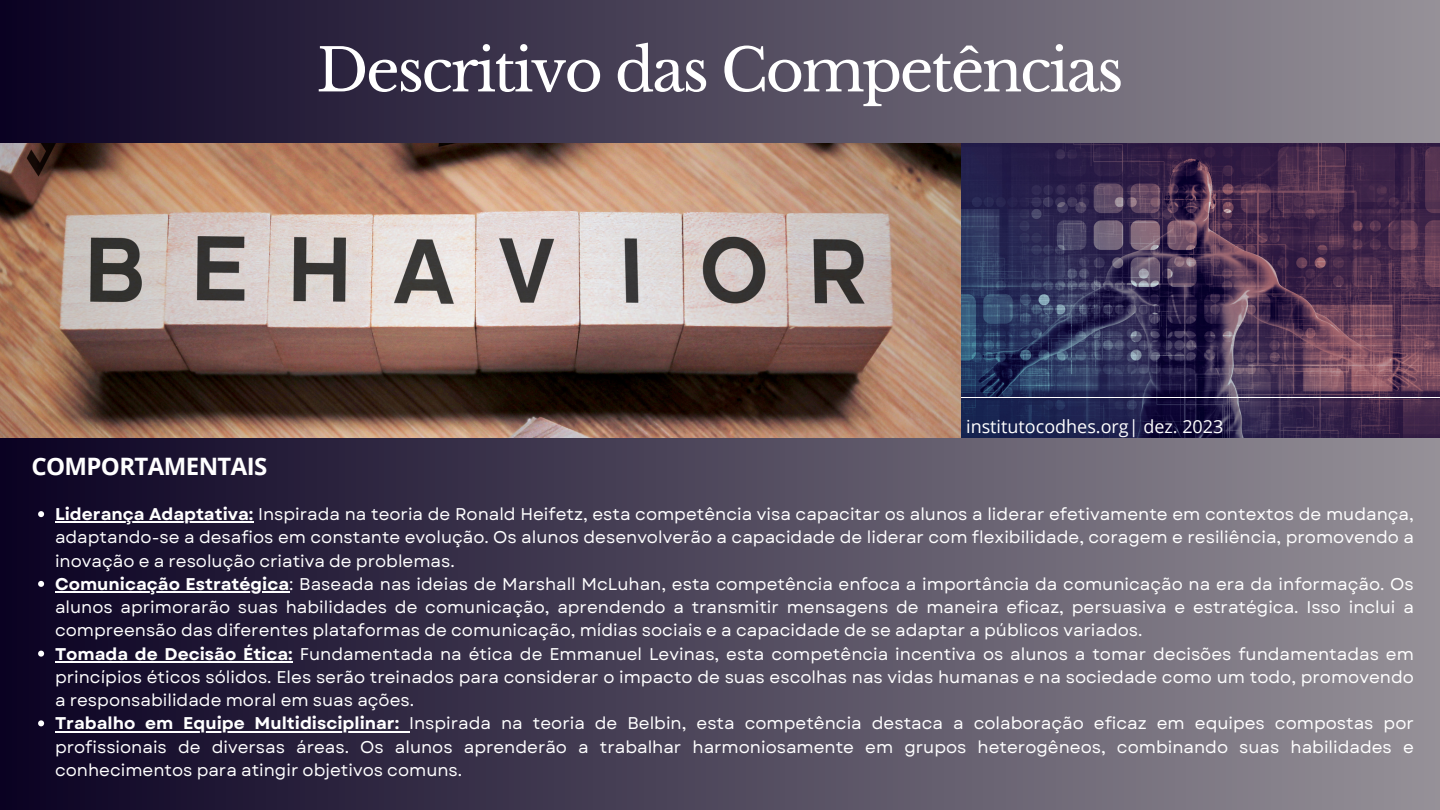
<style>
.page{position:relative;width:1440px;height:810px;background:#fff}
.page>*{position:absolute;margin:0;border:0;box-sizing:border-box;transform-origin:0 0}
.t1{font:58.8px "Libre Baskerville";letter-spacing:-.04em;color:#fff}
.t2{font:700 24px "Open Sans";letter-spacing:-.025em;color:#fff}
.t3{font:18px "Open Sans";color:#fff}
.t4{font:17px/23.2px "Garet";color:#fff;text-align:justify}
.s1{font-weight:700}
</style>
<div class="page">
<div style="left:0;top:0;width:1440px;height:810px;background:linear-gradient(to right,#0a0122,#969198)"></div>
<img style="left:0;top:144px;width:1440px;height:294px">
<svg style="left:38px;top:511px;width:6px;height:6px"></svg>
<hr style="left:55px;top:522px;width:199px;height:1px;background:#fff">
<svg style="left:38px;top:581px;width:6px;height:6px"></svg>
<hr style="left:55px;top:591px;width:234px;height:2px;background:#fff">
<svg style="left:38px;top:651px;width:6px;height:6px"></svg>
<hr style="left:55px;top:661px;width:238px;height:2px;background:#fff">
<svg style="left:38px;top:720px;width:6px;height:6px"></svg>
<hr style="left:55px;top:731px;width:354px;height:1px;background:#fff">
<hr style="left:962px;top:397px;width:478px;height:1px;background:#fff">
<p class="t1" style="left:316px;top:34px;width:809px">Descritivo das Competências</p>
<p class="t3" style="left:966px;top:414px;width:259px">institutocodhes.org| dez. 2023</p>
<p class="t2" style="left:31px;top:450px;width:237px">COMPORTAMENTAIS</p>
<p class="t4" style="left:55px;top:503px;width:1360px"><span class="s1">Liderança Adaptativa:</span> Inspirada na teoria de Ronald Heifetz, esta competência visa capacitar os alunos a liderar efetivamente em contextos de mudança, adaptando-se a desafios em constante evolução. Os alunos desenvolverão a capacidade de liderar com flexibilidade, coragem e resiliência, promovendo a inovação e a resolução criativa de problemas.</p>
<p class="t4" style="left:55px;top:572px;width:1360px"><span class="s1">Comunicação Estratégica</span>: Baseada nas ideias de Marshall McLuhan, esta competência enfoca a importância da comunicação na era da informação. Os alunos aprimorarão suas habilidades de comunicação, aprendendo a transmitir mensagens de maneira eficaz, persuasiva e estratégica. Isso inclui a compreensão das diferentes plataformas de comunicação, mídias sociais e a capacidade de se adaptar a públicos variados.</p>
<p class="t4" style="left:55px;top:642px;width:1360px"><span class="s1">Tomada de Decisão Ética:</span> Fundamentada na ética de Emmanuel Levinas, esta competência incentiva os alunos a tomar decisões fundamentadas em princípios éticos sólidos. Eles serão treinados para considerar o impacto de suas escolhas nas vidas humanas e na sociedade como um todo, promovendo a responsabilidade moral em suas ações.</p>
<p class="t4" style="left:55px;top:712px;width:1360px"><span class="s1">Trabalho em Equipe Multidisciplinar:</span> Inspirada na teoria de Belbin, esta competência destaca a colaboração eficaz em equipes compostas por profissionais de diversas áreas. Os alunos aprenderão a trabalhar harmoniosamente em grupos heterogêneos, combinando suas habilidades e conhecimentos para atingir objetivos comuns.</p>
</div>
